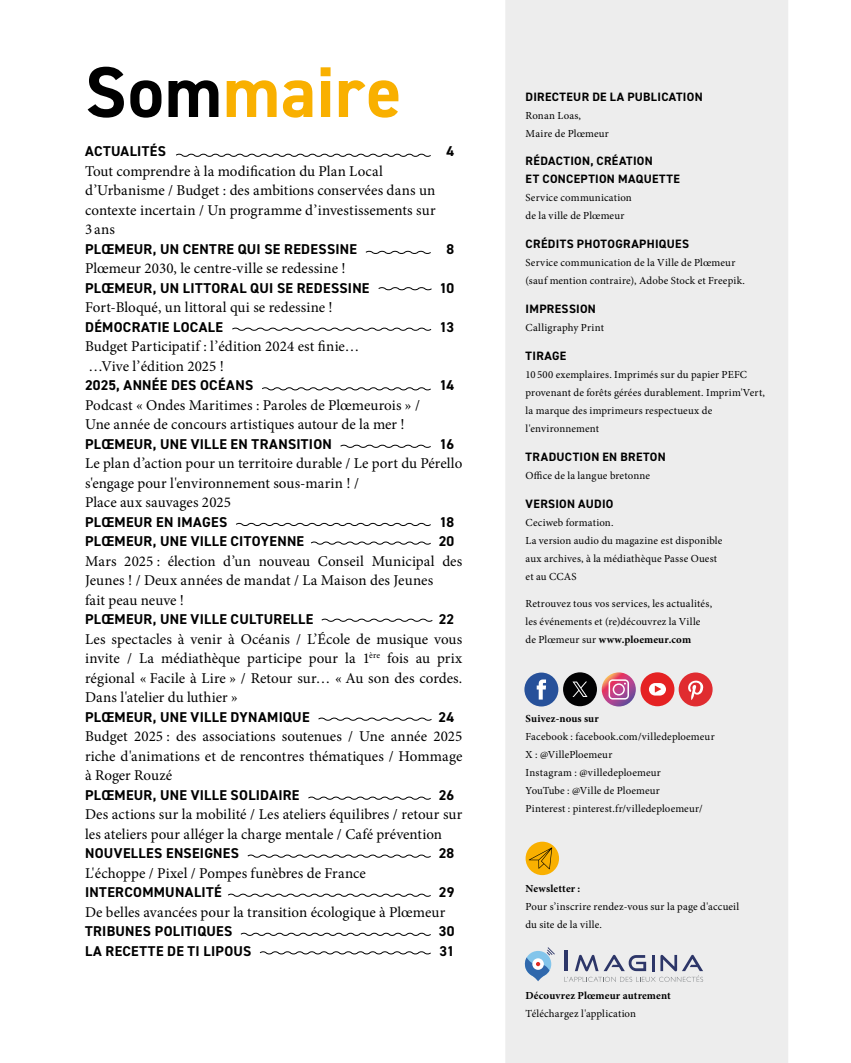
<style>
.page{position:relative;width:851px;height:1063px;background:#fff}
.page>*{position:absolute;margin:0;border:0;box-sizing:border-box;transform-origin:0 0}
.t1{font:700 72px "DIN2014";letter-spacing:.01em;color:#f9b000}
.t2{font:15px/19.5px "Minion Pro";color:#000}
.t3{font:700 14.25px "DIN2014";letter-spacing:.02em;color:#000}
.t4{font:700 12.15px/18px "DIN2014";letter-spacing:.025em;color:#000}
.t5{font:10.8px/18px "Minion Pro";letter-spacing:.015em;color:#000}
.t6{font:700 10.8px "Minion Pro";letter-spacing:.01em;color:#000}
.s1{color:#000}
.s2{font-weight:700}
</style>
<div class="page">
<svg style="left:176px;top:153px;width:255px;height:4px"></svg>
<div style="left:505px;top:0;width:283px;height:1063px;background:#ededed"></div>
<div style="left:525px;top:842px;width:34px;height:33px;background:#f9b000;border-radius:50%"></div>
<svg style="left:528px;top:847px;width:24px;height:22px"></svg>
<svg style="left:524px;top:947px;width:30px;height:34px"></svg>
<hr style="left:564px;top:951px;width:4px;height:20px;background:#2d3668">
<svg style="left:564px;top:955px;width:139px;height:27px;background:#c1c3cd"></svg>
<div style="left:524px;top:673px;width:34px;height:33px;background:#27519a;border-radius:50%"></div>
<svg style="left:536px;top:679px;width:10px;height:21px"></svg>
<svg style="left:601px;top:672px;width:34px;height:34px"></svg>
<svg style="left:608px;top:679px;width:21px;height:21px"></svg>
<div style="left:640px;top:672px;width:34px;height:34px;background:#e52223;border-radius:50%"></div>
<svg style="left:648px;top:683px;width:18px;height:13px"></svg>
<svg style="left:654px;top:686px;width:7px;height:7px"></svg>
<div style="left:678px;top:672px;width:34px;height:34px;background:#e02c30;border-radius:50%"></div>
<svg style="left:688px;top:680px;width:15px;height:20px"></svg>
<div style="left:563px;top:672px;width:34px;height:34px;background:#020203;border-radius:50%"></div>
<svg style="left:572px;top:682px;width:15px;height:15px"></svg>
<svg style="left:365px;top:250px;width:66px;height:4px"></svg>
<svg style="left:232px;top:327px;width:200px;height:4px"></svg>
<svg style="left:340px;top:444px;width:91px;height:4px"></svg>
<svg style="left:311px;top:541px;width:120px;height:4px"></svg>
<svg style="left:236px;top:522px;width:195px;height:4px"></svg>
<svg style="left:321px;top:618px;width:112px;height:4px"></svg>
<svg style="left:318px;top:717px;width:114px;height:4px"></svg>
<svg style="left:247px;top:854px;width:184px;height:4px"></svg>
<svg style="left:228px;top:893px;width:203px;height:4px"></svg>
<svg style="left:240px;top:932px;width:191px;height:4px"></svg>
<svg style="left:262px;top:387px;width:169px;height:4px"></svg>
<svg style="left:378px;top:287px;width:54px;height:4px"></svg>
<svg style="left:308px;top:796px;width:123px;height:4px"></svg>
<svg style="left:259px;top:951px;width:172px;height:4px"></svg>
<h1 class="t1" style="left:85px;top:44px;width:318px"><span class="s1">Som</span>maire</h1>
<p class="t3" style="left:85px;top:142px;width:82px">ACTUALITÉS</p>
<p class="t3" style="left:446px;top:142px;width:9px">4</p>
<p class="t2" style="left:85px;top:161px;width:352px">Tout comprendre à la modification du Plan Local d’Urbanisme / Budget : des ambitions conservées dans un contexte incertain / Un programme d’investissements sur 3ans</p>
<p class="t3" style="left:85px;top:239px;width:273px">PLŒMEUR, UN CENTRE QUI SE REDESSINE</p>
<p class="t3" style="left:446px;top:239px;width:9px">8</p>
<p class="t2" style="left:85px;top:259px;width:262px">Plœmeur 2030, le centre-ville se redessine !</p>
<p class="t3" style="left:85px;top:278px;width:286px">PLŒMEUR, UN LITTORAL QUI SE REDESSINE</p>
<p class="t3" style="left:439px;top:278px;width:16px">10</p>
<p class="t2" style="left:85px;top:298px;width:249px">Fort-Bloqué, un littoral qui se redessine !</p>
<p class="t3" style="left:85px;top:317px;width:139px">DÉMOCRATIE LOCALE</p>
<p class="t3" style="left:439px;top:317px;width:16px">13</p>
<p class="t2" style="left:85px;top:337px;width:276px">Budget Participatif : l’édition 2024 est finie… …Vive l’édition 2025 !</p>
<p class="t3" style="left:85px;top:376px;width:170px">2025, ANNÉE DES OCÉANS</p>
<p class="t3" style="left:439px;top:376px;width:16px">14</p>
<p class="t2" style="left:85px;top:395px;width:336px">Podcast « Ondes Maritimes : Paroles de Plœmeurois » /<br>Une année de concours artistiques autour de la mer !</p>
<p class="t3" style="left:85px;top:434px;width:248px">PLŒMEUR, UNE VILLE EN TRANSITION</p>
<p class="t3" style="left:439px;top:434px;width:16px">16</p>
<p class="t2" style="left:85px;top:454px;width:378px">Le plan d’action pour un territoire durable / Le port du Pérello s'engage pour l'environnement sous-marin ! /<br>Place aux sauvages 2025</p>
<p class="t3" style="left:85px;top:512px;width:143px">PLŒMEUR EN IMAGES</p>
<p class="t3" style="left:439px;top:512px;width:16px">18</p>
<p class="t3" style="left:85px;top:532px;width:220px">PLŒMEUR, UNE VILLE CITOYENNE</p>
<p class="t3" style="left:438px;top:532px;width:17px">20</p>
<p class="t2" style="left:85px;top:551px;width:378px">Mars 2025 : élection d’un nouveau Conseil Municipal des<br>Jeunes ! / Deux années de mandat / La Maison des Jeunes<br>fait peau neuve !</p>
<p class="t3" style="left:85px;top:610px;width:230px">PLŒMEUR, UNE VILLE CULTURELLE</p>
<p class="t3" style="left:439px;top:610px;width:17px">22</p>
<p class="t2" style="left:85px;top:629px;width:379px;text-align:justify">Les spectacles à venir à Océanis / L’École de musique vous invite / La médiathèque participe pour la 1<sup>ère</sup> fois au prix régional « Facile à Lire » / Retour sur… « Au son des cordes.<br>Dans l'atelier du luthier »</p>
<p class="t3" style="left:85px;top:707px;width:226px">PLŒMEUR, UNE VILLE DYNAMIQUE</p>
<p class="t3" style="left:438px;top:707px;width:17px">24</p>
<p class="t2" style="left:85px;top:727px;width:379px;text-align:justify">Budget 2025 : des associations soutenues / Une année 2025 riche d'animations et de rencontres thématiques / Hommage à Roger Rouzé</p>
<p class="t3" style="left:85px;top:785px;width:216px">PLŒMEUR, UNE VILLE SOLIDAIRE</p>
<p class="t3" style="left:439px;top:785px;width:17px">26</p>
<p class="t2" style="left:85px;top:805px;width:379px">Des actions sur la mobilité / Les ateliers équilibres / retour sur les ateliers pour alléger la charge mentale / Café prévention</p>
<p class="t3" style="left:85px;top:844px;width:155px">NOUVELLES ENSEIGNES</p>
<p class="t3" style="left:439px;top:844px;width:17px">28</p>
<p class="t2" style="left:85px;top:863px;width:282px">L'échoppe / Pixel / Pompes funèbres de France</p>
<p class="t3" style="left:85px;top:883px;width:138px">INTERCOMMUNALITÉ</p>
<p class="t3" style="left:438px;top:883px;width:17px">29</p>
<p class="t2" style="left:85px;top:902px;width:361px">De belles avancées pour la transition écologique à Plœmeur</p>
<p class="t3" style="left:85px;top:922px;width:149px">TRIBUNES POLITIQUES</p>
<p class="t3" style="left:438px;top:922px;width:17px">30</p>
<p class="t3" style="left:85px;top:941px;width:168px">LA RECETTE DE TI LIPOUS</p>
<p class="t3" style="left:439px;top:941px;width:16px">31</p>
<p class="t4" style="left:525px;top:87px;width:178px">DIRECTEUR DE LA PUBLICATION</p>
<p class="t5" style="left:525px;top:106px;width:85px">Ronan Loas,<br>Maire de Plœmeur</p>
<p class="t4" style="left:525px;top:152px;width:155px">RÉDACTION, CRÉATION<br>ET CONCEPTION MAQUETTE</p>
<p class="t5" style="left:525px;top:189px;width:108px">Service communication de la ville de Plœmeur</p>
<p class="t4" style="left:525px;top:235px;width:165px">CRÉDITS PHOTOGRAPHIQUES</p>
<p class="t5" style="left:525px;top:254px;width:221px">Service communication de la Ville de Plœmeur (sauf mention contraire), Adobe Stock et Freepik.</p>
<p class="t4" style="left:525px;top:300px;width:72px">IMPRESSION</p>
<p class="t5" style="left:525px;top:319px;width:80px">Calligraphy Print</p>
<p class="t4" style="left:525px;top:347px;width:42px">TIRAGE</p>
<p class="t5" style="left:525px;top:366px;width:241px">10 500 exemplaires. Imprimés sur du papier PEFC provenant de forêts gérées durablement. Imprim'Vert, la marque des imprimeurs respectueux de l'environnement</p>
<p class="t4" style="left:525px;top:448px;width:142px">TRADUCTION EN BRETON</p>
<p class="t5" style="left:525px;top:467px;width:126px">Office de la langue bretonne</p>
<p class="t4" style="left:525px;top:495px;width:89px">VERSION AUDIO</p>
<p class="t5" style="left:525px;top:514px;width:198px">Ceciweb formation.<br>La version audio du magazine est disponible aux archives, à la médiathèque Passe Ouest et au CCAS</p>
<p class="t5" style="left:525px;top:594px;width:188px">Retrouvez tous vos services, les actualités, les événements et (re)découvrez la Ville de Plœmeur sur <span class="s2">www.ploemeur.com</span></p>
<p class="t6" style="left:525px;top:711px;width:75px">Suivez-nous sur</p>
<p class="t5" style="left:525px;top:728px;width:190px">Facebook : facebook.com/villedeploemeur X : @VillePloemeur<br>Instagram : @villedeploemeur<br>YouTube : @Ville de Ploemeur<br>Pinterest : pinterest.fr/villedeploemeur/</p>
<p class="t6" style="left:525px;top:881px;width:56px">Newsletter :</p>
<p class="t5" style="left:525px;top:897px;width:215px">Pour s’inscrire rendez-vous sur la page d'accueil du site de la ville.</p>
<p class="t6" style="left:525px;top:988px;width:147px">Découvrez Plœmeur autrement</p>
<p class="t5" style="left:525px;top:1004px;width:112px">Téléchargez l'application</p>
</div>
